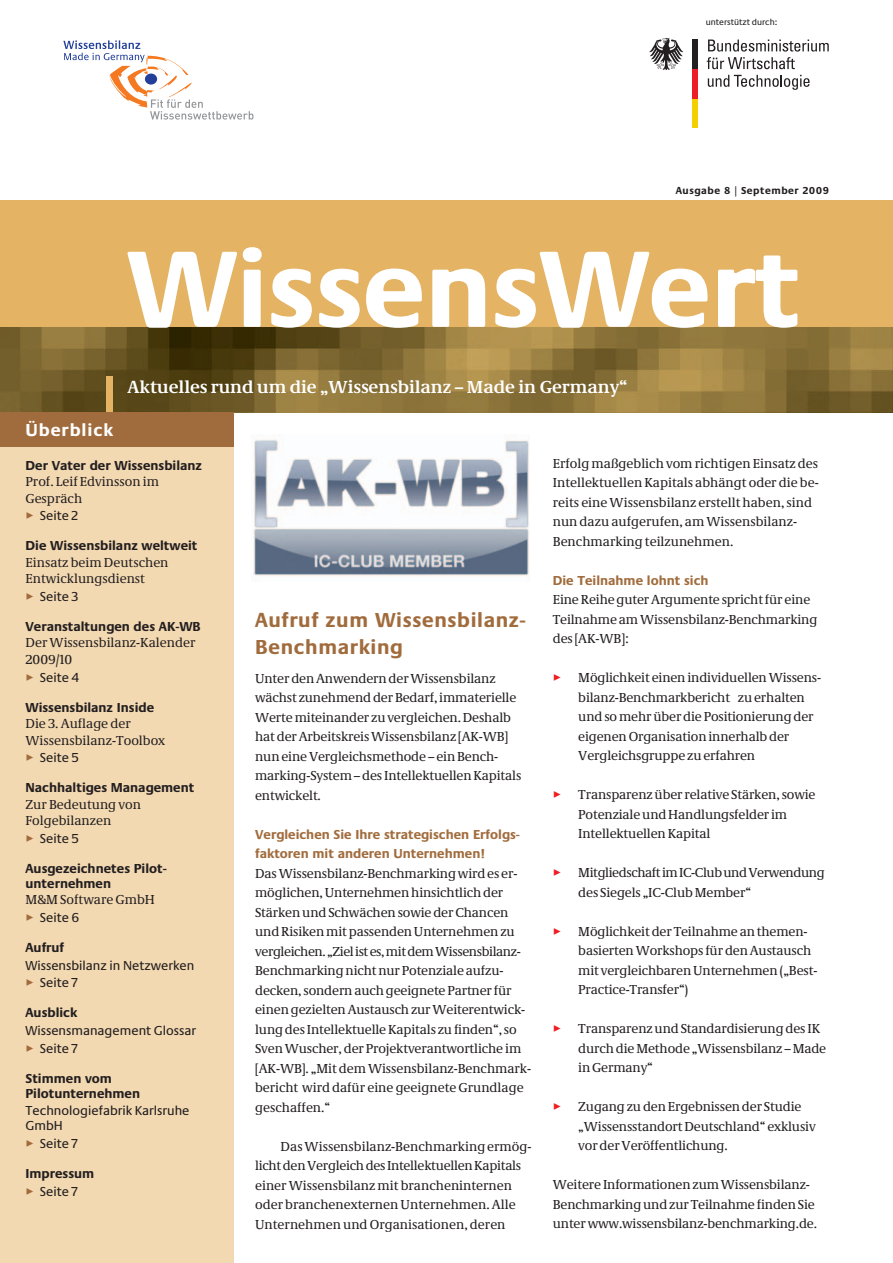
<style>
.page{position:relative;width:893px;height:1263px;background:#fff}
.page>*{position:absolute;margin:0;border:0;box-sizing:border-box;transform-origin:0 0}
.t1{font:700 112.5px "Neue Praxis";letter-spacing:-.005em;color:#fff}
.t2{font:700 21px/27px "Neue Praxis";letter-spacing:.03em;color:#a16c3d}
.t3{font:700 18px "Neue Demos";color:#fff}
.t4{font:700 18px "Neue Praxis";letter-spacing:.05em;color:#fff}
.t5{font:13.5px/19.5px "Neue Demos";letter-spacing:-.01em;color:#231f20}
.t6{font:700 13.5px/15px "Neue Praxis";color:#231f20}
.t7{font:13.5px/15px "Neue Praxis";color:#231f20}
.t8{font:700 13.5px/19.5px "Neue Praxis";color:#a16c3d}
.t9{font:13.5px/19.5px "Neue Demos";letter-spacing:-.03em;color:#231f20}
.t10{font:700 10.5px "Neue Praxis";letter-spacing:.05em;color:#231f20}
.t11{font:9px "Neue Praxis";color:#231f20}
.s1{color:#a16c3d}
.s2{color:#ee1d23}
</style>
<div class="page">
<div style="left:0;top:412px;width:234px;height:851px;background:#f3d9b2"></div>
<img style="left:253px;top:439px;width:276px;height:137px">
<div style="left:692px;top:98px;width:5px;height:30px;background:#f4cf02"></div>
<div style="left:692px;top:69px;width:5px;height:29px;background:#ee1d23"></div>
<div style="left:692px;top:40px;width:5px;height:29px;background:#231f20"></div>
<svg style="left:649px;top:38px;width:34px;height:32px"></svg>
<svg style="left:707px;top:40px;width:122px;height:29px"></svg>
<svg style="left:708px;top:75px;width:102px;height:15px"></svg>
<svg style="left:63px;top:40px;width:190px;height:80px"></svg>
<div style="left:0;top:200px;width:893px;height:212px;background:#e4b364"></div>
<img style="left:0;top:327px;width:893px;height:85px">
<div style="left:106px;top:376px;width:7px;height:36px;background:#e4b364"></div>
<div style="left:0;top:413px;width:234px;height:34px;background:#a16c3d"></div>
<p class="t11" style="left:706px;top:16px;width:73px">unterstützt durch:</p>
<p class="t10" style="left:676px;top:184px;width:155px">Ausgabe 8 | September 2009</p>
<h1 class="t1" style="left:127px;top:221px;width:676px">WissensWert</h1>
<h3 class="t3" style="left:128px;top:376px;width:502px">Aktuelles rund um die „Wissensbilanz – Made in Germany“</h3>
<h3 class="t4" style="left:26px;top:419px;width:89px">Überblick</h3>
<p class="t6" style="left:26px;top:457px;width:178px">Der Vater der Wissensbilanz</p>
<p class="t5" style="left:26px;top:473px;width:135px;line-height:16.5px">Prof. Leif Edvinsson im<br>Gespräch</p>
<p class="t7" style="left:26px;top:508px;width:54px"><span class="s1">✓</span> Seite 2</p>
<p class="t6" style="left:26px;top:538px;width:174px">Die Wissensbilanz weltweit</p>
<p class="t5" style="left:26px;top:554px;width:145px;line-height:16.5px">Einsatz beim Deutschen<br>Entwicklungsdienst</p>
<p class="t7" style="left:26px;top:589px;width:55px"><span class="s1">✓</span> Seite 3</p>
<p class="t6" style="left:26px;top:619px;width:177px">Veranstaltungen des AK-WB</p>
<p class="t5" style="left:26px;top:634px;width:171px;line-height:16.5px">Der Wissensbilanz-Kalender<br>2009/10</p>
<p class="t7" style="left:26px;top:669px;width:55px"><span class="s1">✓</span> Seite 4</p>
<p class="t6" style="left:26px;top:699px;width:130px">Wissensbilanz Inside</p>
<p class="t5" style="left:26px;top:715px;width:141px;line-height:16.5px">Die 3. Auflage der<br>Wissensbilanz-Toolbox</p>
<p class="t7" style="left:26px;top:750px;width:55px"><span class="s1">✓</span> Seite 5</p>
<p class="t6" style="left:26px;top:780px;width:170px">Nachhaltiges Management</p>
<p class="t5" style="left:26px;top:796px;width:117px;line-height:16.5px">Zur Bedeutung von<br>Folgebilanzen</p>
<p class="t7" style="left:26px;top:831px;width:55px"><span class="s1">✓</span> Seite 5</p>
<p class="t6" style="left:26px;top:861px;width:142px">Ausgezeichnetes Pilot&shy;unternehmen</p>
<p class="t5" style="left:26px;top:890px;width:131px">M&amp;M Software GmbH</p>
<p class="t7" style="left:26px;top:910px;width:55px"><span class="s1">✓</span> Seite 6</p>
<p class="t6" style="left:26px;top:940px;width:40px">Aufruf</p>
<p class="t7" style="left:26px;top:957px;width:170px">Wissensbilanz in Netzwerken</p>
<p class="t7" style="left:26px;top:975px;width:54px"><span class="s1">✓</span> Seite 7</p>
<p class="t6" style="left:26px;top:1005px;width:53px">Ausblick</p>
<p class="t7" style="left:26px;top:1023px;width:172px">Wissensmanagement Glossar</p>
<p class="t7" style="left:26px;top:1041px;width:54px"><span class="s1">✓</span> Seite 7</p>
<p class="t6" style="left:26px;top:1070px;width:116px">Stimmen vom<br>Pilotunternehmen</p>
<p class="t7" style="left:26px;top:1103px;width:165px">Technologiefabrik Karlsruhe<br>GmbH</p>
<p class="t7" style="left:26px;top:1136px;width:54px"><span class="s1">✓</span> Seite 7</p>
<p class="t6" style="left:26px;top:1166px;width:70px">Impressum</p>
<p class="t7" style="left:26px;top:1184px;width:54px"><span class="s1">✓</span> Seite 7</p>
<h2 class="t2" style="left:255px;top:606px;width:272px">Aufruf zum Wissensbilanz-<br>Benchmarking</h2>
<p class="t5" style="left:255px;top:668px;width:268px">Unter den Anwendern der Wissensbilanz wächst zunehmend der Bedarf, immaterielle Werte miteinander zu vergleichen. Deshalb hat der Arbeitskreis Wissensbilanz [AK-WB] nun eine Vergleichsmethode – ein Bench&shy;marking-System – des Intellektuellen Kapitals entwickelt.</p>
<p class="t8" style="left:255px;top:824px;width:266px">Vergleichen Sie Ihre strategischen Erfolgs&shy;faktoren mit anderen Unternehmen!</p>
<p class="t5" style="left:255px;top:863px;width:277px">Das Wissensbilanz-Benchmarking wird es er&shy;möglichen, Unternehmen hinsichtlich der Stärken und Schwächen sowie der Chancen und Risiken mit passenden Unternehmen zu vergleichen. „Ziel ist es, mit dem Wissensbilanz-Benchmarking nicht nur Potenziale aufzu&shy;decken, sondern auch geeignete Partner für einen gezielten Austausch zur Weiterentwick&shy;lung des Intellektuelle Kapitals zu finden“, so Sven Wuscher, der Projektverantwortliche im [AK-WB]. „Mit dem Wissensbilanz-Benchmark&shy;bericht wird dafür eine geeignete Grundlage geschaffen.“</p>
<p class="t5" style="left:255px;top:1136px;width:277px;text-indent:26px">Das Wissensbilanz-Benchmarking ermög&shy;licht den Vergleich des Intellektuellen Kapitals einer Wissensbilanz mit brancheninternen oder branchenexternen Unternehmen. Alle Unternehmen und Organisationen, deren</p>
<p class="t5" style="left:553px;top:453px;width:267px">Erfolg maßgeblich vom richtigen Einsatz des Intellektuellen Kapitals abhängt oder die be&shy;reits eine Wissensbilanz erstellt haben, sind nun dazu aufgerufen, am Wissensbilanz-Benchmarking teilzunehmen.</p>
<p class="t8" style="left:553px;top:570px;width:157px">Die Teilnahme lohnt sich</p>
<p class="t5" style="left:553px;top:590px;width:266px">Eine Reihe guter Argumente spricht für eine<br>Teilnahme am Wissensbilanz-Benchmarking des [AK-WB]:</p>
<p class="t5" style="left:578px;top:668px;width:243px;text-indent:-26px"><span class="s2">✓</span> Möglichkeit einen individuellen Wissens&shy;bilanz-Benchmarkbericht zu erhalten und so mehr über die Positionierung der eigenen Organisation innerhalb der Vergleichsgruppe zu erfahren</p>
<p class="t5" style="left:578px;top:785px;width:239px;text-indent:-26px"><span class="s2">✓</span> Transparenz über relative Stärken, sowie<br>Potenziale und Handlungsfelder im<br>Intellektuellen Kapital</p>
<p class="t9" style="left:578px;top:863px;width:248px;text-indent:-26px"><span class="s2">✓</span> Mitgliedschaft im IC-Club und Verwendung des Siegels „IC-Club Member“</p>
<p class="t5" style="left:578px;top:921px;width:241px;text-indent:-26px"><span class="s2">✓</span> Möglichkeit der Teilnahme an themen&shy;basierten Workshops für den Austausch mit vergleichbaren Unternehmen („Best-Practice-Transfer“)</p>
<p class="t5" style="left:578px;top:1019px;width:249px;text-indent:-26px"><span class="s2">✓</span> Transparenz und Standardisierung des IK durch die Methode „Wissensbilanz – Made in Germany“</p>
<p class="t5" style="left:578px;top:1097px;width:239px;text-indent:-26px"><span class="s2">✓</span> Zugang zu den Ergebnissen der Studie „Wissensstandort Deutschland“ exklusiv vor der Veröffentlichung.</p>
<p class="t5" style="left:553px;top:1175px;width:266px">Weitere Informationen zum Wissensbilanz-<br>Benchmarking und zur Teilnahme finden Sie unter www.wissensbilanz-benchmarking.de.</p>
</div>
